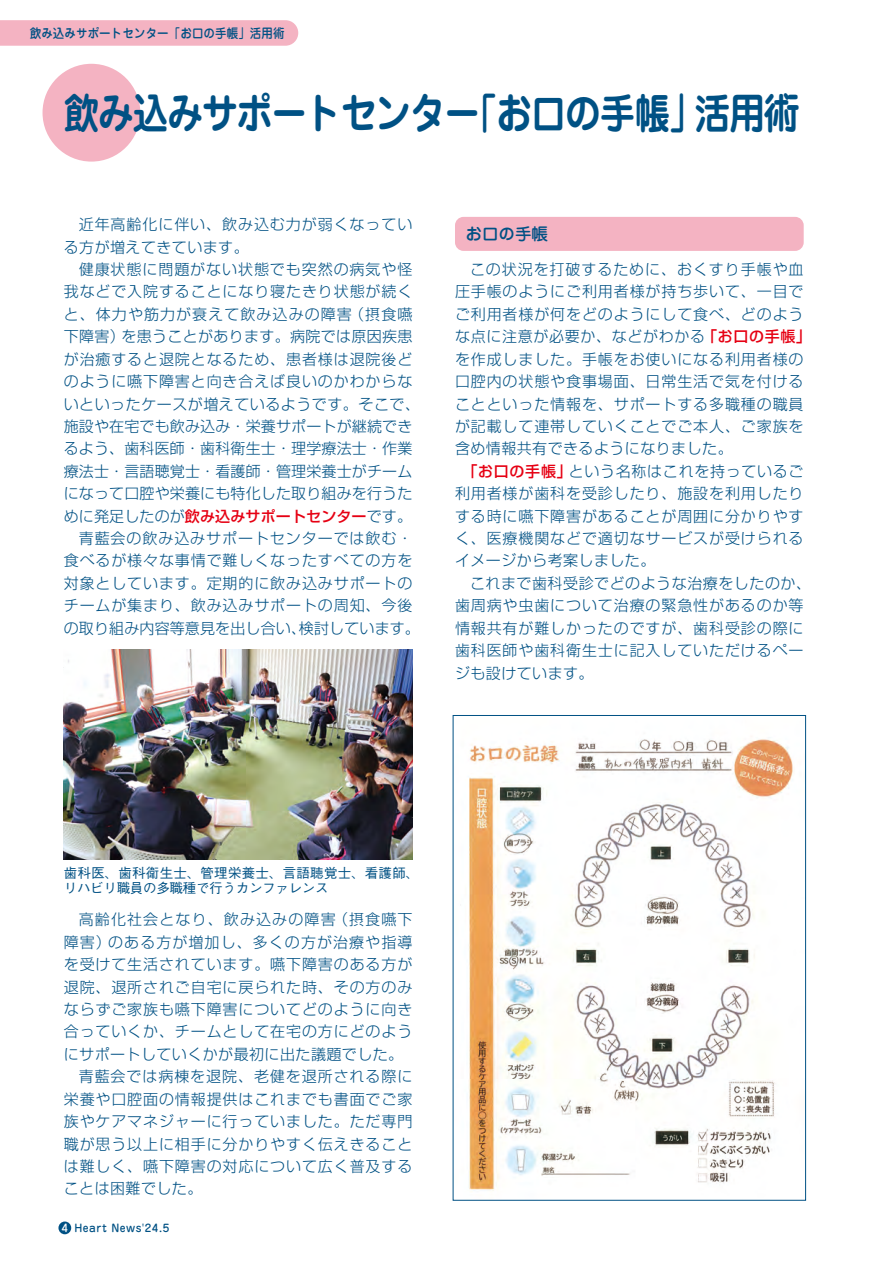
<style>
.page{position:relative;width:893px;height:1263px;background:#fff}
.page>*{position:absolute;margin:0;border:0;box-sizing:border-box;transform-origin:0 0}
.t1{font:700 42px "Jun 501 Pro";letter-spacing:-.03em;color:#005184;scale:.85 1}
.t2{font:500 16.5px "Jun 34 Pro";color:#005184}
.t3{font:300 15px/22.5px "Shin Go Pr 6 N";letter-spacing:.06em;color:#005184}
.t4{font:300 15px "Shin Go Pr 6 N";letter-spacing:.03em;color:#005184}
.t5{font:300 15px "Shin Go Pr 6 N";letter-spacing:.035em;color:#005184}
.t6{font:500 13.5px/15px "Gothic BBB Pr 6 N";letter-spacing:-.02em;color:#005184}
.t7{font:500 12.75px "Jun 34 Pro";letter-spacing:.01em;color:#005184;scale:.9 1}
.t8{font:500 10.5px "Jun 34 Pro";letter-spacing:.05em;color:#005184}
.s1{font-weight:500;color:#e60013}
.s2{color:#fff}
</style>
<div class="page">
<div style="left:58px;top:1221px;width:13px;height:13px;background:#005184;border-radius:50%"></div>
<svg style="left:0;top:20px;width:298px;height:26px;background:#f4b4c3"></svg>
<div style="left:43px;top:64px;width:97px;height:98px;background:#f4b3c2;border-radius:50%"></div>
<div style="left:455px;top:217px;width:349px;height:34px;background:#f4b3c2;border-radius:9px"></div>
<img style="left:64px;top:649px;width:348px;height:211px">
<img style="left:469px;top:739px;width:325px;height:452px">
<p class="t7" style="left:30px;top:23px;width:285px">飲み込みサポートセンター「お口の手帳」活用術</p>
<h1 class="t1" style="left:64px;top:79px;width:868px">飲み込みサポートセンター「お口の手帳」活用術</h1>
<p class="t3" style="left:64px;top:212px;width:350px;text-indent:15px">近年高齢化に伴い、飲み込む力が弱くなっている方が増えてきています。</p>
<p class="t3" style="left:64px;top:257px;width:358px;text-align:center">健康状態に問題がない状態でも突然の病気や怪<br>我などで入院することになり寝たきり状態が続くと、体力や筋力が衰えて飲み込みの障害（摂食嚥下障害）を患うことがあります。病院では原因疾患が治癒すると退院となるため、患者様は退院後どのように嚥下障害と向き合えば良いのかわからないといったケースが増えているようです。そこで、施設や在宅でも飲み込み・栄養サポートが継続できるよう、歯科医師・歯科衛生士・理学療法士・作業療法士・言語聴覚士・看護師・管理栄養士がチームになって口腔や栄養にも特化した取り組みを行うために発足したのが<span class="s1">飲み込みサポートセンター</span>です。青藍会の飲み込みサポートセンターでは飲む・<br>食べるが様々な事情で難しくなったすべての方を対象としています。定期的に飲み込みサポートのチームが集まり、飲み込みサポートの周知、今後の取り組み内容等意見を出し合い、検討しています。</p>
<p class="t2" style="left:466px;top:221px;width:84px">お口の手帳</p>
<p class="t3" style="left:470px;top:257px;width:335px">この状況を打破するために、おくすり手帳や血</p>
<p class="t3" style="left:455px;top:279px;width:350px">圧手帳のようにご利用者様が持ち歩いて、一目で</p>
<p class="t3" style="left:455px;top:301px;width:350px">ご利用者様が何をどのようにして食べ、どのよう</p>
<p class="t3" style="left:455px;top:324px;width:358px">な点に注意が必要か、などがわかる<span class="s1">「お口の手帳」</span></p>
<p class="t3" style="left:455px;top:346px;width:350px">を作成しました。手帳をお使いになる利用者様の</p>
<p class="t3" style="left:455px;top:369px;width:350px">口腔内の状態や食事場面、日常生活で気を付ける</p>
<p class="t3" style="left:455px;top:391px;width:350px">ことといった情報を、サポートする多職種の職員</p>
<p class="t3" style="left:455px;top:414px;width:350px">が記載して連帯していくことでご本人、ご家族を</p>
<p class="t4" style="left:455px;top:436px;width:279px">含め情報共有できるようになりました。</p>
<p class="t3" style="left:462px;top:458px;width:343px"><span class="s1">「お口の手帳」</span>という名称はこれを持っているご</p>
<p class="t3" style="left:455px;top:481px;width:350px">利用者様が歯科を受診したり、施設を利用したり</p>
<p class="t3" style="left:455px;top:503px;width:350px">する時に嚥下障害があることが周囲に分かりやす</p>
<p class="t3" style="left:455px;top:526px;width:350px">く、医療機関などで適切なサービスが受けられる</p>
<p class="t4" style="left:455px;top:548px;width:202px">イメージから考案しました。</p>
<p class="t5" style="left:470px;top:571px;width:343px">これまで歯科受診でどのような治療をしたのか、</p>
<p class="t3" style="left:455px;top:593px;width:350px">歯周病や虫歯について治療の緊急性があるのか等</p>
<p class="t3" style="left:455px;top:615px;width:350px">情報共有が難しかったのですが、歯科受診の際に</p>
<p class="t3" style="left:455px;top:638px;width:350px">歯科医師や歯科衛生士に記入していただけるペー</p>
<p class="t4" style="left:455px;top:661px;width:140px">ジも設けています。</p>
<p class="t6" style="left:64px;top:864px;width:357px">歯科医、歯科衛生士、管理栄養士、言語聴覚士、看護師、リハビリ職員の多職種で行うカンファレンス</p>
<p class="t3" style="left:79px;top:907px;width:335px">高齢化社会となり、飲み込みの障害（摂食嚥下</p>
<p class="t3" style="left:64px;top:929px;width:350px">障害）のある方が増加し、多くの方が治療や指導</p>
<p class="t3" style="left:64px;top:952px;width:350px">を受けて生活されています。嚥下障害のある方が</p>
<p class="t3" style="left:64px;top:974px;width:350px">退院、退所されご自宅に戻られた時、その方のみ</p>
<p class="t3" style="left:64px;top:997px;width:350px">ならずご家族も嚥下障害についてどのように向き</p>
<p class="t3" style="left:64px;top:1019px;width:350px">合っていくか、チームとして在宅の方にどのよう</p>
<p class="t4" style="left:64px;top:1042px;width:341px">にサポートしていくかが最初に出た議題でした。</p>
<p class="t3" style="left:79px;top:1064px;width:335px">青藍会では病棟を退院、老健を退所される際に</p>
<p class="t3" style="left:64px;top:1086px;width:350px">栄養や口腔面の情報提供はこれまでも書面でご家</p>
<p class="t3" style="left:64px;top:1109px;width:350px">族やケアマネジャーに行っていました。ただ専門</p>
<p class="t3" style="left:64px;top:1131px;width:350px">職が思う以上に相手に分かりやすく伝えきること</p>
<p class="t3" style="left:64px;top:1154px;width:350px">は難しく、嚥下障害の対応について広く普及する</p>
<p class="t4" style="left:64px;top:1176px;width:140px">ことは困難でした。</p>
<p class="t8" style="left:62px;top:1219px;width:109px"><span class="s2">4</span> Heart News'24.5</p>
</div>
